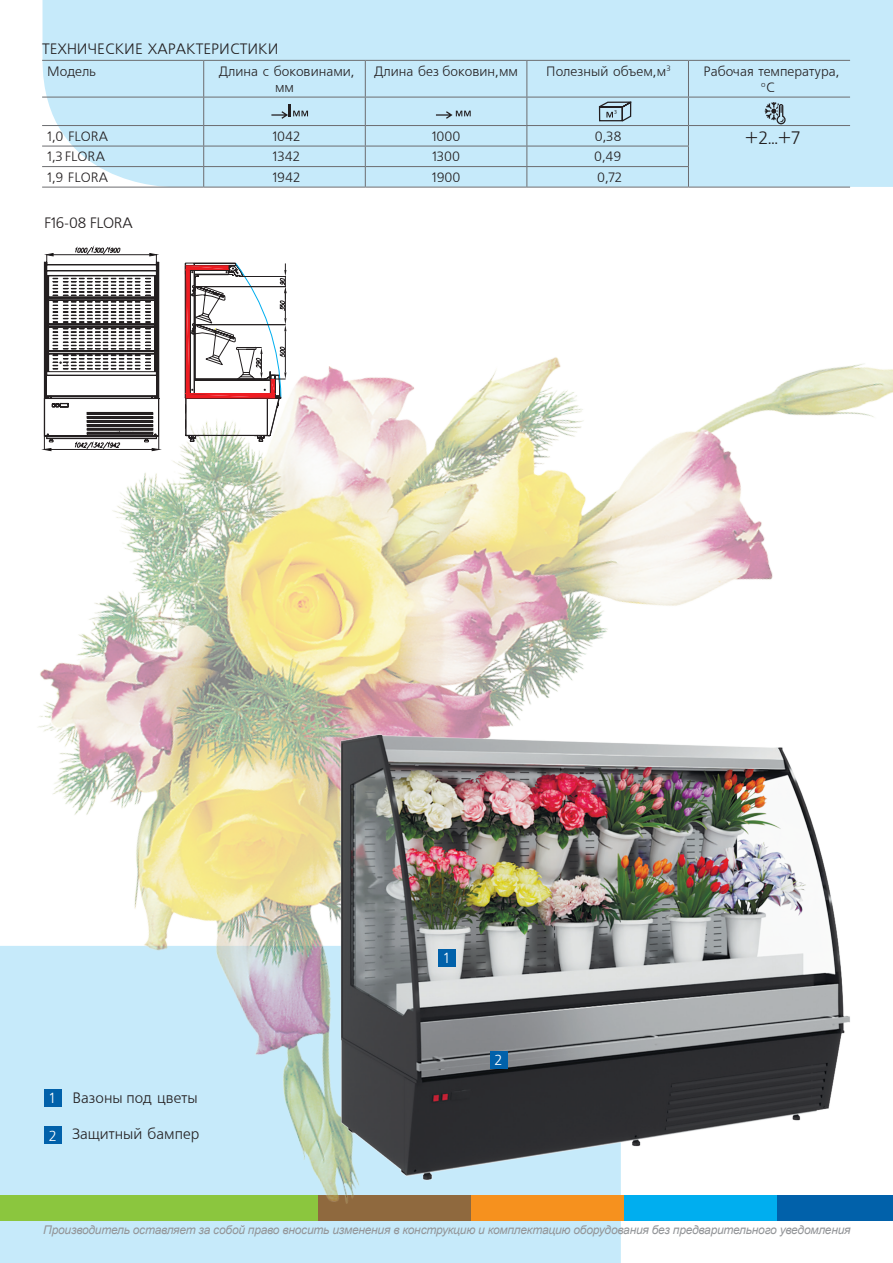
<style>
.page{position:relative;width:893px;height:1263px;background:#fff}
.page>*{position:absolute;margin:0;border:0;box-sizing:border-box;transform-origin:0 0}
.t1{font:18px "Free Set";color:#231f20}
.t2{font:15px "Free Set";color:#231f20}
.t3{font:15px "Free Set";letter-spacing:-.03em;color:#231f20}
.t4{font:14.55px "Free Set";color:#fff}
.t5{font:13.5px/16.2px "Free Set";color:#231f20;text-align:center}
.t6{font:italic 12px "Arial";letter-spacing:-.02em;color:#939598}
.t7{font:7.8px "Free Set";color:#231f20}
.s1{font-size:13.5px}
</style>
<div class="page">
<div style="left:43px;top:0;width:850px;height:187px;background:#c6eafa"></div>
<div style="left:0;top:1251px;width:621px;height:12px;background:#c6eafa"></div>
<hr style="left:42px;top:60px;width:162px;height:1px;background:#6c6d70">
<hr style="left:204px;top:60px;width:161px;height:1px;background:#6c6d70">
<hr style="left:203px;top:61px;width:1px;height:36px;background:#6c6d70">
<hr style="left:365px;top:60px;width:162px;height:1px;background:#6c6d70">
<hr style="left:365px;top:61px;width:1px;height:36px;background:#6c6d70">
<hr style="left:527px;top:60px;width:161px;height:1px;background:#6c6d70">
<hr style="left:526px;top:61px;width:1px;height:36px;background:#6c6d70">
<hr style="left:688px;top:60px;width:162px;height:1px;background:#6c6d70">
<hr style="left:688px;top:61px;width:1px;height:36px;background:#6c6d70">
<hr style="left:42px;top:97px;width:162px;height:1px;background:#6c6d70">
<hr style="left:204px;top:97px;width:161px;height:1px;background:#6c6d70">
<hr style="left:365px;top:97px;width:162px;height:1px;background:#6c6d70">
<hr style="left:527px;top:97px;width:161px;height:1px;background:#6c6d70">
<hr style="left:688px;top:97px;width:162px;height:1px;background:#6c6d70">
<hr style="left:42px;top:125px;width:162px;height:1px;background:#6c6d70">
<hr style="left:204px;top:125px;width:161px;height:1px;background:#6c6d70">
<hr style="left:365px;top:125px;width:162px;height:1px;background:#6c6d70">
<hr style="left:527px;top:125px;width:161px;height:1px;background:#6c6d70">
<hr style="left:688px;top:125px;width:162px;height:1px;background:#6c6d70">
<svg style="left:203px;top:97px;width:1px;height:90px"></svg>
<svg style="left:365px;top:97px;width:1px;height:90px"></svg>
<svg style="left:526px;top:97px;width:1px;height:90px"></svg>
<svg style="left:688px;top:97px;width:1px;height:90px"></svg>
<hr style="left:42px;top:146px;width:162px;height:1px;background:#6c6d70">
<hr style="left:204px;top:146px;width:161px;height:1px;background:#6c6d70">
<hr style="left:365px;top:146px;width:162px;height:1px;background:#6c6d70">
<hr style="left:527px;top:146px;width:162px;height:1px;background:#6c6d70">
<hr style="left:42px;top:166px;width:162px;height:1px;background:#6c6d70">
<hr style="left:204px;top:166px;width:161px;height:1px;background:#6c6d70">
<hr style="left:365px;top:166px;width:162px;height:1px;background:#6c6d70">
<hr style="left:527px;top:166px;width:162px;height:1px;background:#6c6d70">
<hr style="left:42px;top:187px;width:162px;height:1px;background:#6c6d70">
<hr style="left:204px;top:187px;width:161px;height:1px;background:#6c6d70">
<hr style="left:365px;top:187px;width:162px;height:1px;background:#6c6d70">
<hr style="left:527px;top:187px;width:161px;height:1px;background:#6c6d70">
<hr style="left:688px;top:187px;width:162px;height:1px;background:#6c6d70">
<svg style="left:765px;top:102px;width:21px;height:23px"></svg>
<svg style="left:271px;top:104px;width:37px;height:15px"></svg>
<svg style="left:436px;top:111px;width:35px;height:8px"></svg>
<svg style="left:598px;top:100px;width:34px;height:22px"></svg>
<img style="left:0;top:262px;width:893px;height:989px">
<img style="left:340px;top:735px;width:510px;height:445px">
<div style="left:439px;top:949px;width:17px;height:17px;background:#0161aa"></div>
<div style="left:490px;top:1051px;width:17px;height:17px;background:#0161aa"></div>
<svg style="left:41px;top:245px;width:121px;height:206px"></svg>
<svg style="left:184px;top:263px;width:102px;height:179px"></svg>
<p class="t2" style="left:42px;top:41px;width:238px">ТЕХНИЧЕСКИЕ ХАРАКТЕРИСТИКИ</p>
<p class="t5" style="left:47px;top:64px;width:50px">Модель</p>
<p class="t5" style="left:219px;top:64px;width:137px">Длина с боковинами, мм</p>
<p class="t5" style="left:374px;top:64px;width:145px">Длина без боковин,мм</p>
<p class="t5" style="left:546px;top:64px;width:126px">Полезный объем,м<sup>3</sup></p>
<p class="t5" style="left:703px;top:64px;width:137px">Рабочая температура,</p>
<p class="t7" style="left:761px;top:81px;width:15px">о<span class="s1">С</span></p>
<p class="t5" style="left:47px;top:129px;width:63px">1,0 FLORA</p>
<p class="t5" style="left:272px;top:129px;width:29px">1042</p>
<p class="t5" style="left:432px;top:129px;width:30px">1000</p>
<p class="t5" style="left:595px;top:129px;width:28px">0,38</p>
<h1 class="t1" style="left:745px;top:129px;width:56px">+2…+7</h1>
<p class="t5" style="left:47px;top:149px;width:59px">1,3 FLORA</p>
<p class="t5" style="left:273px;top:149px;width:29px">1342</p>
<p class="t5" style="left:432px;top:149px;width:30px">1300</p>
<p class="t5" style="left:594px;top:149px;width:29px">0,49</p>
<p class="t5" style="left:47px;top:170px;width:62px">1,9 FLORA</p>
<p class="t5" style="left:272px;top:170px;width:29px">1942</p>
<p class="t5" style="left:432px;top:170px;width:30px">1900</p>
<p class="t5" style="left:597px;top:170px;width:26px">0,72</p>
<p class="t3" style="left:44px;top:215px;width:90px">F16-08 FLORA</p>
<p class="t4" style="left:49px;top:1091px;width:7px">1</p>
<p class="t4" style="left:49px;top:1128px;width:9px">2</p>
<p class="t2" style="left:72px;top:1090px;width:127px">Вазоны под цветы</p>
<p class="t2" style="left:72px;top:1126px;width:128px">Защитный бампер</p>
<p class="t4" style="left:444px;top:950px;width:7px">1</p>
<p class="t4" style="left:495px;top:1053px;width:9px">2</p>
<p class="t6" style="left:43px;top:1222px;width:809px">Производитель оставляет за собой право вносить изменения в конструкцию и комплектацию оборудования без предварительного уведомления</p>
</div>
